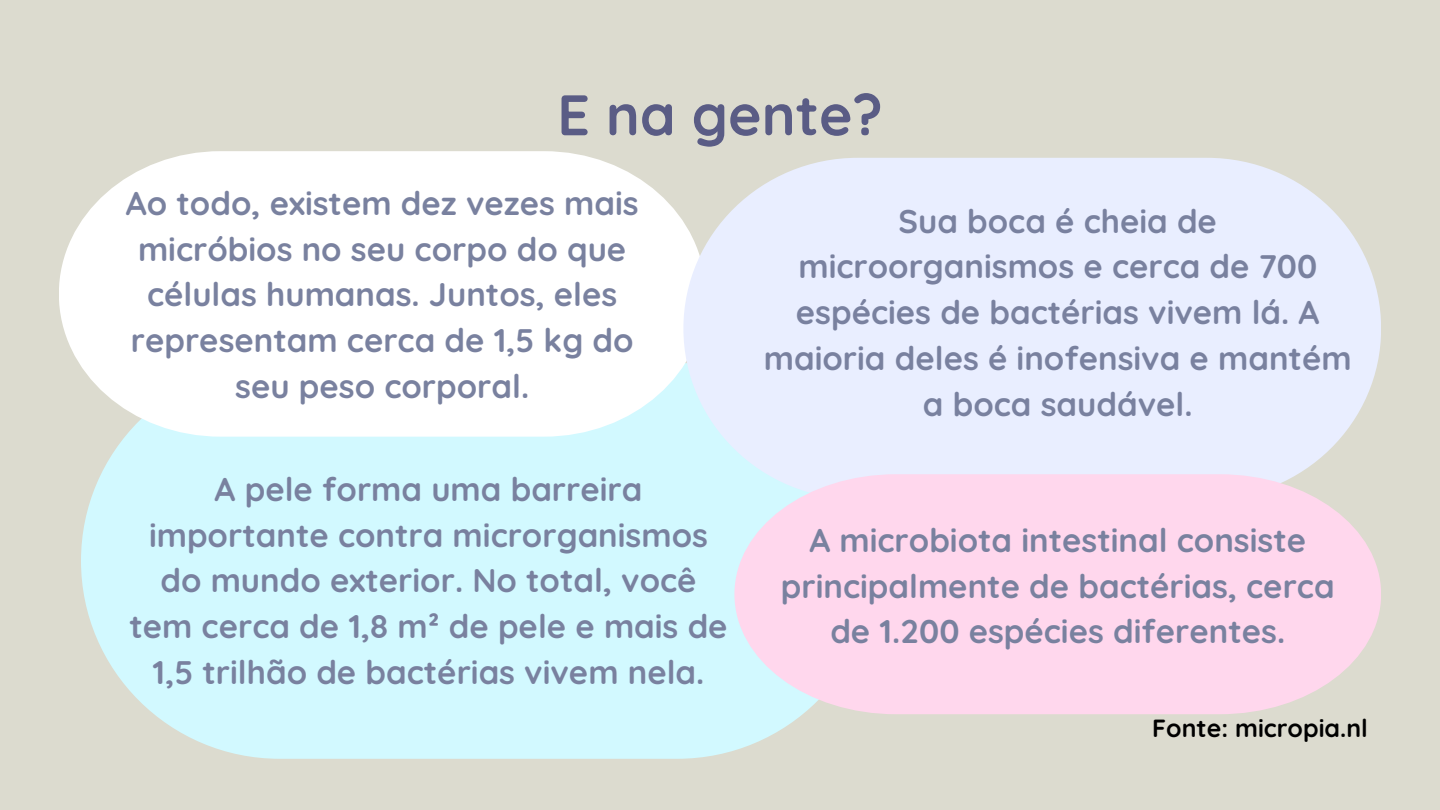
<style>
.page{position:relative;width:1440px;height:810px;background:#dcdbcf}
.page>*{position:absolute;margin:0;border:0;box-sizing:border-box;transform-origin:0 0}
.t1{font:700 57px "Quicksand";color:#5a5c85}
.t2{font:700 32.8px/45.8px "Quicksand";color:#79819f;text-align:center}
.t3{font:700 24.8px "Quicksand";color:#000}
</style>
<div class="page">
<div style="left:81px;top:437px;width:722px;height:322px;background:#d2f9ff"></div>
<svg style="left:59px;top:151px;width:624px;height:286px;fill:#fff"></svg>
<svg style="left:683px;top:158px;width:698px;height:341px;fill:#e9eeff"></svg>
<svg style="left:734px;top:474px;width:647px;height:240px;fill:#ffd7ed"></svg>
<h1 class="t1" style="left:557px;top:78px;width:327px">E na gente?</h1>
<h2 class="t2" style="left:126px;top:180px;width:514px">Ao todo, existem dez vezes mais micróbios no seu corpo do que células humanas. Juntos, eles representam cerca de 1,5 kg do seu peso corporal.</h2>
<h2 class="t2" style="left:129px;top:466px;width:600px">A pele forma uma barreira importante contra microrganismos do mundo exterior. No total, você tem cerca de 1,8 m² de pele e mais de<br>1,5 trilhão de bactérias vivem nela.</h2>
<h2 class="t2" style="left:764px;top:197px;width:589px">Sua boca é cheia de microorganismos e cerca de 700 espécies de bactérias vivem lá. A maioria deles é inofensiva e mantém a boca saudável.</h2>
<h2 class="t2" style="left:781px;top:517px;width:555px">A microbiota intestinal consiste principalmente de bactérias, cerca de 1.200 espécies diferentes.</h2>
<p class="t3" style="left:1152px;top:712px;width:217px">Fonte: micropia.nl</p>
</div>
